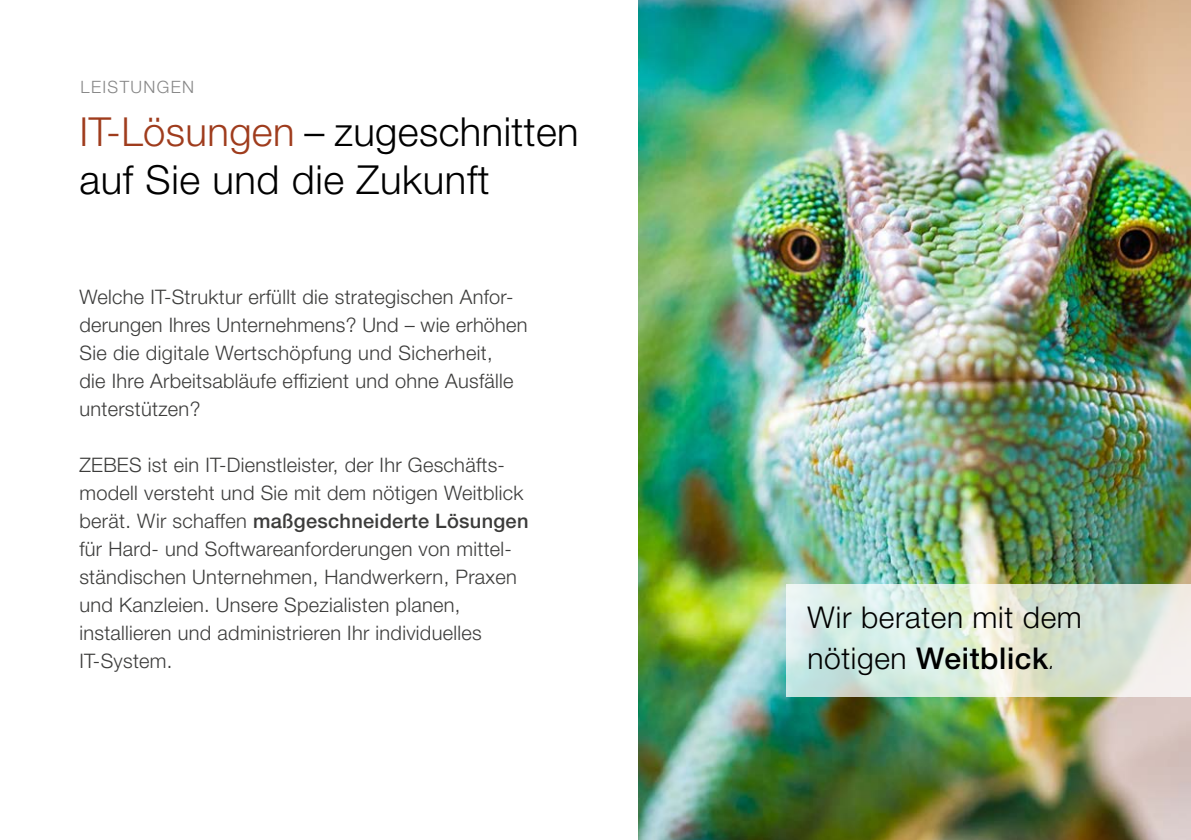
<style>
.page{position:relative;width:1191px;height:840px;background:#fff}
.page>*{position:absolute;margin:0;border:0;box-sizing:border-box;transform-origin:0 0}
.t1{font:300 40px/48px "Helvetica Neue";letter-spacing:.01em;color:#000}
.t2{font:300 30px/40.8px "Helvetica Neue";letter-spacing:.02em;color:#000}
.t3{font:300 20px/28px "Helvetica Neue";letter-spacing:.015em;color:#3c3c3b}
.t4{font:300 17px "Helvetica Neue";letter-spacing:.08em;color:#878787}
.s1{color:#9f3c1d}
.s2{font-weight:500}
.s3{font-weight:100;font-style:italic}
</style>
<div class="page">
<img style="left:638px;top:0;width:553px;height:839px">
<svg style="left:786px;top:583px;width:405px;height:112px;background:#dbe8dc"></svg>
<p class="t4" style="left:81px;top:76px;width:115px">LEISTUNGEN</p>
<h1 class="t1" style="left:79px;top:106px;width:501px"><span class="s1">IT-Lösungen</span> – zugeschnitten auf Sie und die Zukunft</h1>
<p class="t3" style="left:79px;top:282px;width:449px">Welche IT-Struktur erfüllt die strategischen Anfor&shy;derungen Ihres Unternehmens? Und – wie erhöhen Sie die digitale Wertschöpfung und Sicherheit,<br>die Ihre Arbeitsabläufe effizient und ohne Ausfälle unterstützen?</p>
<p class="t3" style="left:79px;top:450px;width:450px">ZEBES ist ein IT-Dienstleister, der Ihr Geschäfts&shy;modell versteht und Sie mit dem nötigen Weitblick berät. Wir schaffen <span class="s2">maßgeschneiderte Lösungen </span>für Hard- und Softwareanforderungen von mittel&shy;ständischen Unternehmen, Handwerkern, Praxen und Kanzleien. Unsere Spezialisten planen, installieren und administrieren Ihr individuelles IT-System.</p>
<h2 class="t2" style="left:807px;top:596px;width:276px">Wir beraten mit dem nötigen <span class="s2">Weitblick</span><span class="s3">.</span></h2>
</div>
